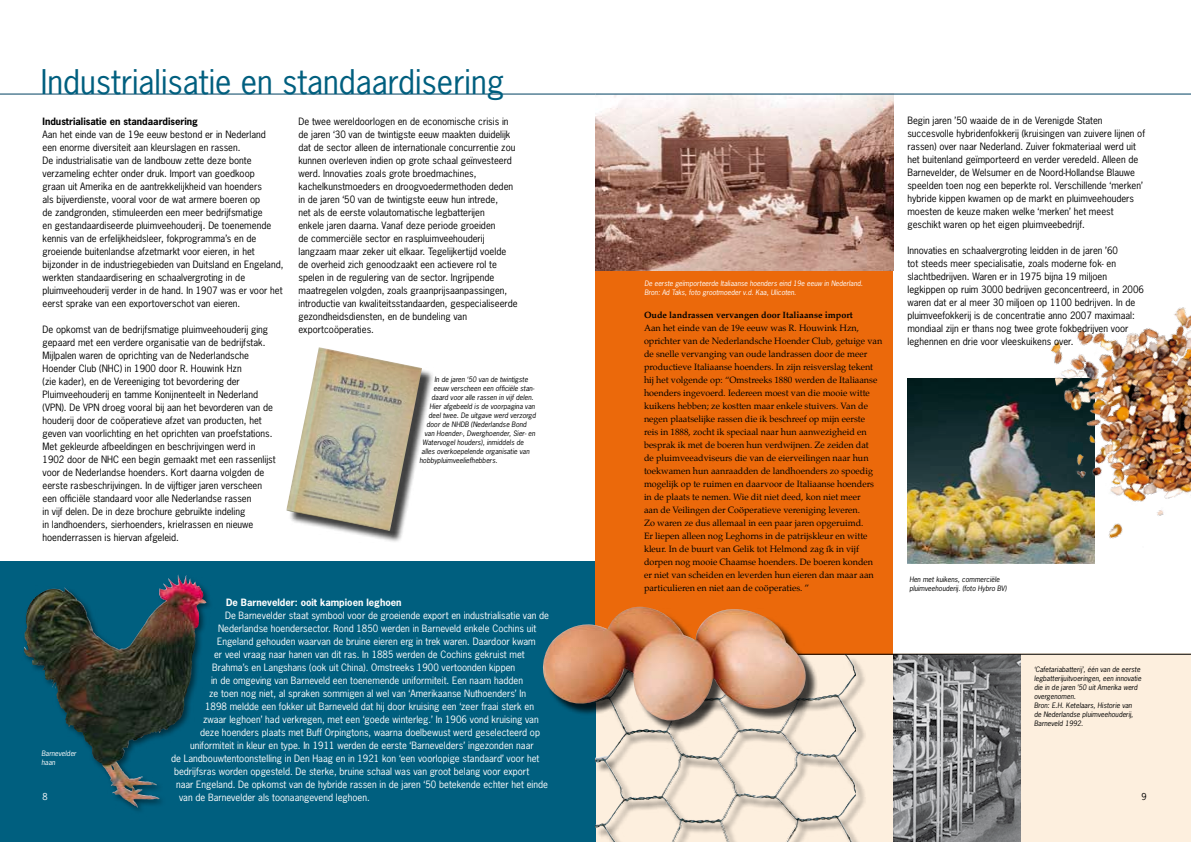
<style>
.page{position:relative;width:1191px;height:842px;background:#fff}
.page>*{position:absolute;margin:0;border:0;box-sizing:border-box;transform-origin:0 0}
.t1{font:32px "News Gothic";color:#005f7f}
.t2{font:9.5px/13px "News Gothic";color:#000}
.t3{font:9.5px "News Gothic";color:#fff}
.t4{font:700 9.5px "News Gothic";color:#000}
.t5{font:700 9.5px "News Gothic";color:#fff}
.t6{font:9px/13px "Palatino";color:#000}
.t7{font:700 9px "Palatino";color:#000}
.t8{font:9px "News Gothic";color:#000}
.t9{font:9px "News Gothic";color:#fff}
.t10{font:italic 7px/9px "News Gothic Std";color:#000}
.t11{font:italic 7px/9px "News Gothic Std";color:#fff}
</style>
<div class="page">
<div style="left:595px;top:654px;width:596px;height:188px;background:#fdefde"></div>
<div style="left:0;top:562px;width:595px;height:280px;background:#005f7f"></div>
<div style="left:595px;top:243px;width:298px;height:412px;background:#eb690b"></div>
<img style="left:893px;top:655px;width:127px;height:187px">
<img style="left:595px;top:95px;width:298px;height:175px">
<hr style="left:595px;top:94px;width:596px;height:1px;background:#004162">
<hr style="left:0;top:94px;width:595px;height:1px;background:#004162">
<div style="left:595px;top:655px;width:275px;height:187px;background:#000;opacity:.6"></div>
<img style="left:595px;top:655px;width:260px;height:187px">
<div style="left:21px;top:572px;width:198px;height:249px;background:#000;opacity:.5"></div>
<img style="left:24px;top:574px;width:155px;height:76px">
<hr style="left:595px;top:654px;width:596px;height:1px;background:#000">
<div style="left:288px;top:349px;width:160px;height:210px;background:#000;opacity:.75"></div>
<img style="left:286px;top:347px;width:136px;height:184px">
<img style="left:907px;top:378px;width:142px;height:186px">
<div style="left:544px;top:608px;width:289px;height:146px;background:#000;opacity:.75"></div>
<img style="left:542px;top:607px;width:266px;height:117px">
<img style="left:1049px;top:307px;width:142px;height:257px">
<h1 class="t1" style="left:41px;top:61px;width:465px">Industrialisatie en standaardisering</h1>
<p class="t4" style="left:43px;top:115px;width:157px">Industrialisatie en standaardisering</p>
<p class="t2" style="left:43px;top:128px;width:242px">Aan het einde van de 19e eeuw bestond er in Nederland<br>een enorme diversiteit aan kleurslagen en rassen.<br>De industrialisatie van de landbouw zette deze bonte verzameling echter onder druk. Import van goedkoop<br>graan uit Amerika en de aantrekkelijkheid van hoenders<br>als bijverdienste, vooral voor de wat armere boeren op<br>de zandgronden, stimuleerden een meer bedrijfsmatige<br>en gestandaardiseerde pluimveehouderij. De toenemende kennis van de erfelijkheidsleer, fokprogramma’s en de groeiende buitenlandse afzetmarkt voor eieren, in het bijzonder in de industriegebieden van Duitsland en Engeland, werkten standaardisering en schaalvergroting in de pluimveehouderij verder in de hand. In 1907 was er voor het eerst sprake van een exportoverschot van eieren.</p>
<p class="t2" style="left:43px;top:323px;width:235px">De opkomst van de bedrijfsmatige pluimveehouderij ging gepaard met een verdere organisatie van de bedrijfstak.<br>Mijlpalen waren de oprichting van de Nederlandsche Hoender Club (NHC) in 1900 door R. Houwink Hzn<br>(zie kader), en de Vereeniging tot bevordering der Pluimveehouderij en tamme Konijnenteelt in Nederland (VPN). De VPN droeg vooral bij aan het bevorderen van de houderij door de coöperatieve afzet van producten, het geven van voorlichting en het oprichten van proefstations.<br>Met gekleurde afbeeldingen en beschrijvingen werd in 1902 door de NHC een begin gemaakt met een rassenlijst voor de Nederlandse hoenders. Kort daarna volgden de eerste rasbeschrijvingen. In de vijftiger jaren verscheen een officiële standaard voor alle Nederlandse rassen<br>in vijf delen. De in deze brochure gebruikte indeling<br>in landhoenders, sierhoenders, krielrassen en nieuwe hoenderrassen is hiervan afgeleid.</p>
<p class="t2" style="left:298px;top:115px;width:221px">De twee wereldoorlogen en de economische crisis in de jaren ‘30 van de twintigste eeuw maakten duidelijk dat de sector alleen de internationale concurrentie zou kunnen overleven indien op grote schaal geïnvesteerd werd. Innovaties zoals grote broedmachines, kachelkunstmoeders en droogvoedermethoden deden in de jaren ‘50 van de twintigste eeuw hun intrede,<br>net als de eerste volautomatische legbatterijen<br>enkele jaren daarna. Vanaf deze periode groeiden<br>de commerciële sector en raspluimveehouderij langzaam maar zeker uit elkaar. Tegelijkertijd voelde de overheid zich genoodzaakt een actievere rol te spelen in de regulering van de sector. Ingrijpende maatregelen volgden, zoals graanprijsaanpassingen, introductie van kwaliteitsstandaarden, gespecialiseerde gezondheidsdiensten, en de bundeling van exportcoöperaties.</p>
<p class="t10" style="left:434px;top:375px;width:95px">In de jaren ‘50 van de twintigste</p>
<p class="t10" style="left:433px;top:384px;width:102px">eeuw verscheen een officiële stan-</p>
<p class="t10" style="left:431px;top:393px;width:103px">daard voor alle rassen in vijf delen.</p>
<p class="t10" style="left:429px;top:402px;width:107px">Hier afgebeeld is de voorpagina van</p>
<p class="t10" style="left:428px;top:411px;width:109px">deel twee. De uitgave werd verzorgd</p>
<p class="t10" style="left:426px;top:420px;width:102px">door de NHDB (Nederlandse Bond</p>
<p class="t10" style="left:424px;top:429px;width:112px">van Hoender-, Dwerghoender, Sier- en</p>
<p class="t10" style="left:422px;top:438px;width:103px">Watervogel houders), inmiddels de</p>
<p class="t10" style="left:421px;top:447px;width:109px">alles overkoepelende organisatie van</p>
<p class="t10" style="left:419px;top:456px;width:79px">hobbypluimveeliefhebbers.</p>
<p class="t11" style="left:41px;top:749px;width:36px">Barnevelder haan</p>
<p class="t9" style="left:43px;top:791px;width:7px">8</p>
<p class="t5" style="left:226px;top:596px;width:177px">De Barnevelder: ooit kampioen leghoen</p>
<p class="t3" style="left:225px;top:609px;width:325px">De Barnevelder staat symbool voor de groeiende export en industrialisatie van de</p>
<p class="t3" style="left:218px;top:622px;width:320px">Nederlandse hoendersector. Rond 1850 werden in Barneveld enkele Cochins uit</p>
<p class="t3" style="left:217px;top:635px;width:320px">Engeland gehouden waarvan de bruine eieren erg in trek waren. Daardoor kwam</p>
<p class="t3" style="left:214px;top:648px;width:312px">er veel vraag naar hanen van dit ras. In 1885 werden de Cochins gekruist met</p>
<p class="t3" style="left:212px;top:661px;width:305px">Brahma’s en Langshans (ook uit China). Omstreeks 1900 vertoonden kippen</p>
<p class="t3" style="left:211px;top:674px;width:313px">in de omgeving van Barneveld een toenemende uniformiteit. Een naam hadden</p>
<p class="t3" style="left:209px;top:687px;width:318px">ze toen nog niet, al spraken sommigen al wel van ‘Amerikaanse Nuthoenders’ In</p>
<p class="t3" style="left:205px;top:700px;width:330px">1898 meldde een fokker uit Barneveld dat hij door kruising een ‘zeer fraai sterk en</p>
<p class="t3" style="left:203px;top:713px;width:337px">zwaar leghoen’ had verkregen, met een ‘goede winterleg.’ In 1906 vond kruising van</p>
<p class="t3" style="left:200px;top:726px;width:341px">deze hoenders plaats met Buff Orpingtons, waarna doelbewust werd geselecteerd op</p>
<p class="t3" style="left:190px;top:739px;width:345px">uniformiteit in kleur en type. In 1911 werden de eerste ‘Barnevelders’ ingezonden naar</p>
<p class="t3" style="left:171px;top:752px;width:370px">de Landbouwtentoonstelling in Den Haag en in 1921 kon ‘een voorlopige standaard’ voor het</p>
<p class="t3" style="left:174px;top:765px;width:357px">bedrijfsras worden opgesteld. De sterke, bruine schaal was van groot belang voor export</p>
<p class="t3" style="left:176px;top:778px;width:373px">naar Engeland. De opkomst van de hybride rassen in de jaren ‘50 betekende echter het einde</p>
<p class="t3" style="left:179px;top:791px;width:192px">van de Barnevelder als toonaangevend leghoen.</p>
<p class="t11" style="left:644px;top:279px;width:220px">De eerste geïmporteerde Italiaanse hoenders eind 19e eeuw in Nederland.<br>Bron: Ad Taks, foto grootmoeder v.d. Kaa, Ulicoten.</p>
<p class="t7" style="left:644px;top:309px;width:210px">Oude landrassen vervangen door Italiaanse import</p>
<p class="t6" style="left:644px;top:322px;width:240px">Aan het einde van de 19e eeuw was R. Houwink Hzn, oprichter van de Nederlandsche Hoender Club, getuige van de snelle vervanging van oude landrassen door de meer productieve Italiaanse hoenders. In zijn reisverslag tekent hij het volgende op: “Omstreeks 1880 werden de Italiaanse hoenders ingevoerd. Iedereen moest van die mooie witte kuikens hebben; ze kostten maar enkele stuivers. Van de negen plaatselijke rassen die ik beschreef op mijn eerste<br>reis in 1888, zocht ik speciaal naar hun aanwezigheid en besprak ik met de boeren hun verdwijnen. Ze zeiden dat<br>de pluimveeadviseurs die van de eierveilingen naar hun toekwamen hun aanraadden de landhoenders zo spoedig mogelijk op te ruimen en daarvoor de Italiaanse hoenders in de plaats te nemen. Wie dit niet deed, kon niet meer<br>aan de Veilingen der Coöperatieve vereniging leveren.<br>Zo waren ze dus allemaal in een paar jaren opgeruimd.<br>Er liepen alleen nog Leghorns in de patrijskleur en witte kleur. In de buurt van Gelik tot Helmond zag ík in vijf dorpen nog mooie Chaamse hoenders. De boeren konden er niet van scheiden en leverden hun eieren dan maar aan particulieren en niet aan de coöperaties. ”</p>
<p class="t2" style="left:907px;top:113px;width:239px">Begin jaren ’50 waaide de in de Verenigde Staten succesvolle hybridenfokkerij (kruisingen van zuivere lijnen of rassen) over naar Nederland. Zuiver fokmateriaal werd uit het buitenland geïmporteerd en verder veredeld. Alleen de Barnevelder, de Welsumer en de Noord-Hollandse Blauwe speelden toen nog een beperkte rol. Verschillende ‘merken’ hybride kippen kwamen op de markt en pluimveehouders moesten de keuze maken welke ‘merken’ het meest geschikt waren op het eigen pluimveebedrijf.</p>
<p class="t2" style="left:907px;top:243px;width:238px">Innovaties en schaalvergroting leidden in de jaren ’60<br>tot steeds meer specialisatie, zoals moderne fok- en slachtbedrijven. Waren er in 1975 bijna 19 miljoen legkippen op ruim 3000 bedrijven geconcentreerd, in 2006 waren dat er al meer 30 miljoen op 1100 bedrijven. In de pluimveefokkerij is de concentratie anno 2007 maximaal: mondiaal zijn er thans nog twee grote fokbedrijven voor leghennen en drie voor vleeskuikens over.</p>
<p class="t10" style="left:909px;top:574px;width:99px">Hen met kuikens, commerciële pluimveehouderij. (foto Hybro BV)</p>
<p class="t10" style="left:1034px;top:664px;width:109px">‘Cafetariabatterij’, één van de eerste legbatterijuitvoeringen, een innovatie die in de jaren ’50 uit Amerika werd overgenomen.<br>Bron: E.H. Ketelaars, Historie van<br>de Nederlandse pluimveehouderij,<br>Barneveld 1992.</p>
<p class="t8" style="left:1141px;top:791px;width:7px">9</p>
</div>
